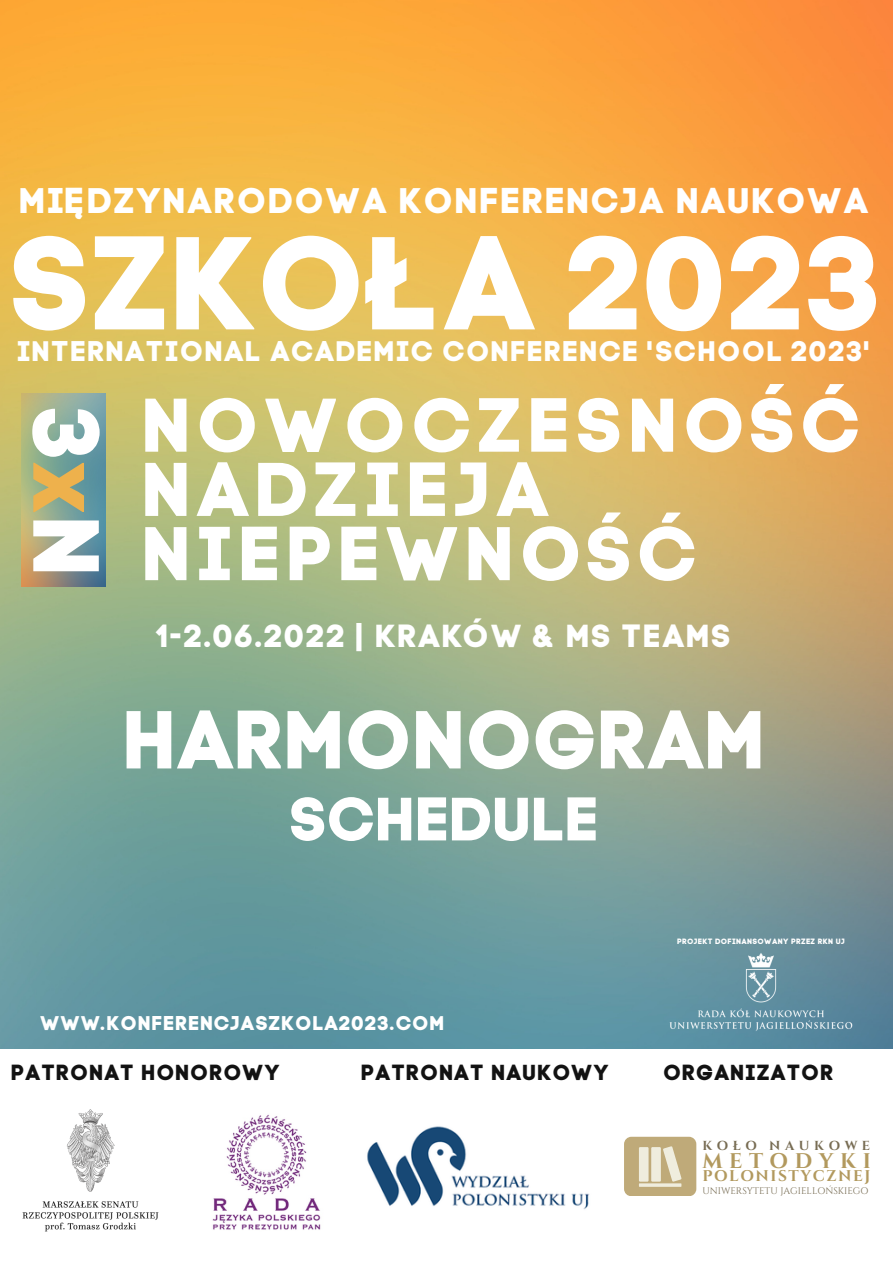
<style>
.page{position:relative;width:893px;height:1264px;background:#fff}
.page>*{position:absolute;margin:0;border:0;box-sizing:border-box;transform-origin:0 0}
.t1{font:131.7px "Code Pro Bold LC";color:#fff}
.t2{font:93.45px "Code Pro Bold LC";color:#fff}
.t3{font:81.9px "Code Pro Bold LC";color:#fff}
.t4{font:75.75px "Code Pro Bold LC";letter-spacing:.07em;color:#fff}
.t5{font:60.9px "Code Pro Bold LC";color:#fff}
.t6{font:35.55px "Code Pro Bold LC";letter-spacing:.045em;color:#fff}
.t7{font:31.8px "Code Pro Bold LC";letter-spacing:.045em;color:#fff}
.t8{font:28.2px "Code Pro Bold LC";letter-spacing:.045em;color:#fff}
.t9{font:21.75px "Code Pro Bold LC";letter-spacing:.045em;color:#121212}
.t10{font:700 21.15px "Cinzel";letter-spacing:.31em;color:#b2995e}
.t11{font:19.8px "Code Pro Bold LC";letter-spacing:.045em;color:#fff}
.t12{font:700 15.45px "Cinzel";letter-spacing:.1em;color:#b2995e}
.t13{font:700 13.05px "Cinzel";letter-spacing:.35em;color:#776c53}
.t14{font:9.45px "Cinzel";color:#776c53}
.t15{font:7.65px "Code Pro Bold LC";letter-spacing:.045em;color:#fff}
.s1{color:#eeb14c}
</style>
<div class="page">
<img style="left:0;top:0;width:892px;height:1048px">
<img style="left:21px;top:393px;width:85px;height:193px">
<img style="left:367px;top:1126px;width:223px;height:84px">
<img style="left:22px;top:1109px;width:137px;height:123px">
<img style="left:212px;top:1114px;width:109px;height:116px">
<div style="left:624px;top:1136px;width:72px;height:59px;background:#bfaa79;border-radius:7px"></div>
<div style="left:639px;top:1147px;width:9px;height:34px;background:#efedde"></div>
<hr style="left:639px;top:1183px;width:42px;height:3px;background:#f8f9f0">
<div style="left:651px;top:1147px;width:9px;height:34px;background:#efedde"></div>
<svg style="left:663px;top:1146px;width:18px;height:35px"></svg>
<img style="left:624px;top:927px;width:268px;height:122px">
<p class="t6" style="left:19px;top:179px;width:850px">MIĘDZYNARODOWA KONFERENCJA NAUKOWA</p>
<p class="t1" style="left:8px;top:204px;width:877px">SZKOŁA 2023</p>
<p class="t8" style="left:17px;top:334px;width:855px">INTERNATIONAL ACADEMIC CONFERENCE 'SCHOOL 2023'</p>
<p class="t2" style="left:122px;top:409px;width:169px;rotate:90deg">3<span class="s1">x</span>N</p>
<p class="t4" style="left:141px;top:380px;width:723px">NOWOCZESNOŚĆ</p>
<p class="t4" style="left:141px;top:444px;width:409px">NADZIEJA</p>
<p class="t4" style="left:141px;top:508px;width:559px">NIEPEWNOŚĆ</p>
<p class="t7" style="left:156px;top:617px;width:575px">1-2.06.2022 | KRAKÓW &amp; MS TEAMS</p>
<p class="t3" style="left:122px;top:690px;width:643px">HARMONOGRAM</p>
<p class="t5" style="left:289px;top:782px;width:311px">SCHEDULE</p>
<p class="t15" style="left:677px;top:936px;width:169px">PROJEKT DOFINANSOWANY PRZEZ RKN UJ</p>
<p class="t11" style="left:40px;top:1011px;width:405px">WWW.KONFERENCJASZKOLA2023.COM</p>
<p class="t9" style="left:11px;top:1059px;width:270px">PATRONAT HONOROWY</p>
<p class="t9" style="left:361px;top:1059px;width:249px">PATRONAT NAUKOWY</p>
<p class="t9" style="left:663px;top:1059px;width:172px">ORGANIZATOR</p>
<p class="t13" style="left:702px;top:1137px;width:169px">KOŁO NAUKOWE</p>
<p class="t10" style="left:702px;top:1147px;width:170px">METODYKI</p>
<p class="t12" style="left:702px;top:1166px;width:170px">POLONISTYCZNEJ</p>
<p class="t14" style="left:702px;top:1184px;width:167px">UNIWERSYTETU JAGIELLOŃSKIEGO</p>
</div>
